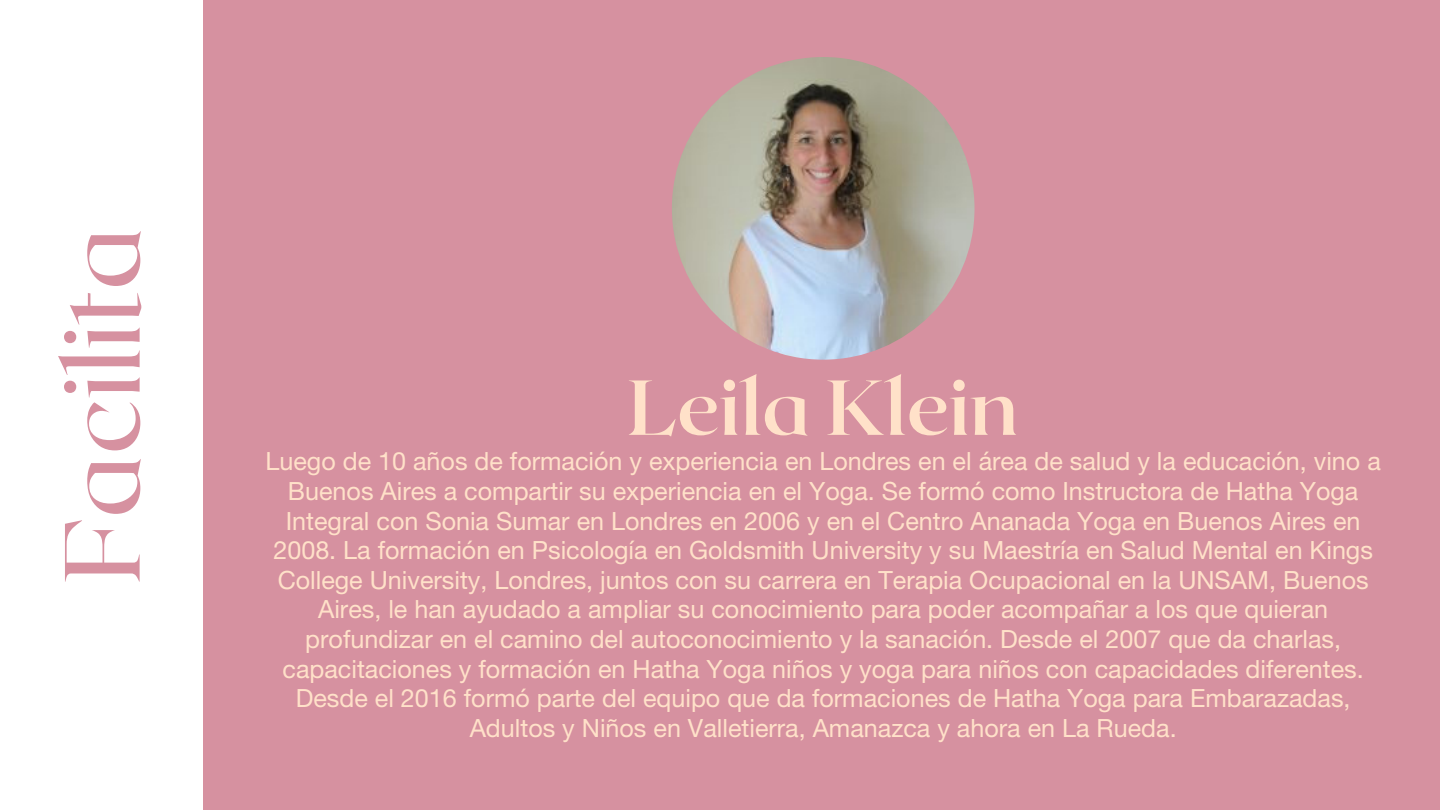
<style>
.page{position:relative;width:1440px;height:810px;background:#d691a0}
.page>*{position:absolute;margin:0;border:0;box-sizing:border-box;transform-origin:0 0}
.t1{font:106.6px "Roxborough CF";color:#d691a0}
.t2{font:700 77.7px "Roxborough CF";color:#ffe1c9}
.t3{font:25.1px/29.6px "Helvetica Neue LT Std";color:#ffe1c9;text-align:center}
</style>
<div class="page">
<img style="left:672px;top:57px;width:303px;height:303px;border-radius:50%">
<div style="left:0;top:0;width:203px;height:810px;background:#fff"></div>
<h1 class="t1" style="left:33px;top:583px;width:358px;rotate:-90deg">Facilita</h1>
<h2 class="t2" style="left:628px;top:357px;width:392px">Leila Klein</h2>
<p class="t3" style="left:266px;top:450px;width:1117px">Luego de 10 años de formación y experiencia en Londres en el área de salud y la educación, vino a Buenos Aires a compartir su experiencia en el Yoga. Se formó como Instructora de Hatha Yoga Integral con Sonia Sumar en Londres en 2006 y en el Centro Ananada Yoga en Buenos Aires en 2008. La formación en Psicología en Goldsmith University y su Maestría en Salud Mental en Kings College University, Londres, juntos con su carrera en Terapia Ocupacional en la UNSAM, Buenos Aires, le han ayudado a ampliar su conocimiento para poder acompañar a los que quieran profundizar en el camino del autoconocimiento y la sanación. Desde el 2007 que da charlas, capacitaciones y formación en Hatha Yoga niños y yoga para niños con capacidades diferentes.<br>Desde el 2016 formó parte del equipo que da formaciones de Hatha Yoga para Embarazadas, Adultos y Niños en Valletierra, Amanazca y ahora en La Rueda.</p>
</div>
